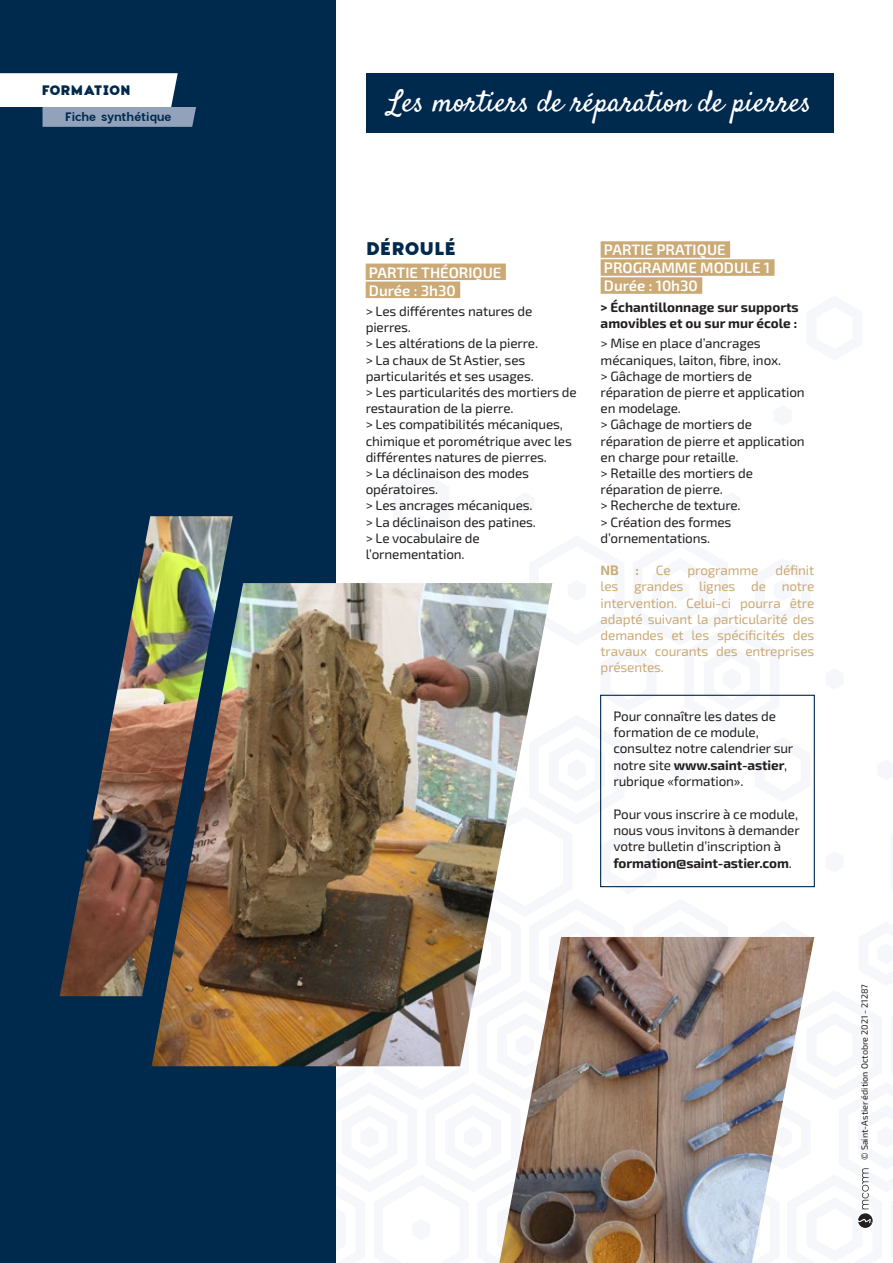
<style>
.page{position:relative;width:893px;height:1263px;background:#fff}
.page>*{position:absolute;margin:0;border:0;box-sizing:border-box;transform-origin:0 0}
.t1{font:30px "Satisfy";color:#fff}
.t2{font:900 18px "Charlevoix Pro";letter-spacing:-.025em;color:#00294e}
.t3{font:600 15px/18px "Exo 2";color:#fff}
.t4{font:13.5px/16.2px "Exo 2";letter-spacing:-.01em;color:#231f20}
.t5{font:13.5px/16.2px "Exo 2";letter-spacing:-.01em;color:#cbaa76;text-align:justify}
.t6{font:700 13.5px/16.2px "Exo 2";color:#231f20}
.t7{font:900 13.5px "Charlevoix Pro";letter-spacing:-.04em;color:#00294e}
.t8{font:700 13.5px "Exo 2";color:#cbaa76}
.t9{font:600 12px "Charlevoix Pro";letter-spacing:-.02em;color:#00294e}
.t10{font:9px "Exo 2";color:#231f20}
.s1{color:#cbaa76}
.s2{font-weight:700}
</style>
<div class="page">
<div style="left:0;top:0;width:336px;height:1263px;background:#00294e"></div>
<div style="left:366px;top:264px;width:140px;height:16px;background:#cbaa76"></div>
<div style="left:366px;top:282px;width:94px;height:16px;background:#cbaa76"></div>
<div style="left:601px;top:241px;width:129px;height:17px;background:#cbaa76"></div>
<div style="left:601px;top:259px;width:174px;height:17px;background:#cbaa76"></div>
<div style="left:601px;top:277px;width:101px;height:17px;background:#cbaa76"></div>
<img style="left:59px;top:516px;width:814px;height:712px">
<img style="left:499px;top:937px;width:315px;height:326px">
<svg style="left:0;top:73px;width:196px;height:54px;background:#b7c2cf"></svg>
<div style="left:366px;top:73px;width:467px;height:60px;background:#00294e"></div>
<div style="left:600px;top:695px;width:215px;height:192px;border:1px solid #00294e"></div>
<p class="t7" style="left:41px;top:81px;width:91px">FORMATION</p>
<p class="t9" style="left:65px;top:109px;width:108px">Fiche synthétique</p>
<h1 class="t1" style="left:388px;top:83px;width:425px">Les mortiers de réparation de pierres</h1>
<h2 class="t2" style="left:366px;top:236px;width:92px">DÉROULÉ</h2>
<p class="t3" style="left:369px;top:263px;width:139px">PARTIE THÉORIQUE<span class="s1">l<br></span>Durée : 3h30</p>
<p class="t4" style="left:366px;top:303px;width:213px">&gt; Les différentes natures de pierres.<br>&gt; Les altérations de la pierre.<br>&gt; La chaux de St Astier, ses particularités et ses usages.<br>&gt; Les particularités des mortiers de restauration de la pierre.<br>&gt; Les compatibilités mécaniques, chimique et porométrique avec les différentes natures de pierres.<br>&gt; La déclinaison des modes opératoires.<br>&gt; Les ancrages mécaniques.<br>&gt; La déclinaison des patines.<br>&gt; Le vocabulaire de l’ornementation.</p>
<p class="t3" style="left:604px;top:240px;width:168px">PARTIE PRATIQUE<br>PROGRAMME MODULE 1<br>Durée : 10h30</p>
<p class="t6" style="left:601px;top:298px;width:200px">&gt; Échantillonnage sur supports amovibles et ou sur mur école :</p>
<p class="t4" style="left:601px;top:335px;width:206px">&gt; Mise en place d’ancrages mécaniques, laiton, fibre, inox.<br>&gt; Gâchage de mortiers de réparation de pierre et application en modelage.<br>&gt; Gâchage de mortiers de réparation de pierre et application en charge pour retaille.<br>&gt; Retaille des mortiers de réparation de pierre.<br>&gt; Recherche de texture.<br>&gt; Création des formes d’ornementations.</p>
<p class="t8" style="left:601px;top:561px;width:40px">NB :</p>
<p class="t5" style="left:656px;top:562px;width:16px">Ce</p>
<p class="t5" style="left:688px;top:562px;width:72px">programme</p>
<p class="t5" style="left:601px;top:562px;width:215px;text-indent:175px">définit les grandes lignes de notre intervention. Celui-ci pourra être adapté suivant la particularité des demandes et les spécificités des travaux courants des entreprises présentes.</p>
<p class="t4" style="left:613px;top:708px;width:181px">Pour connaître les dates de formation de ce module, consultez notre calendrier sur notre site <span class="s2">www.saint-astier</span>, rubrique «formation».</p>
<p class="t4" style="left:613px;top:806px;width:188px">Pour vous inscrire à ce module, nous vous invitons à demander votre bulletin d’inscription à <span class="s2">formation@saint-astier.com</span>.</p>
<p class="t10" style="left:858px;top:1160px;width:178px;rotate:-90deg">© Saint-Astier édition Octobre 2021 - 21287</p>
</div>
